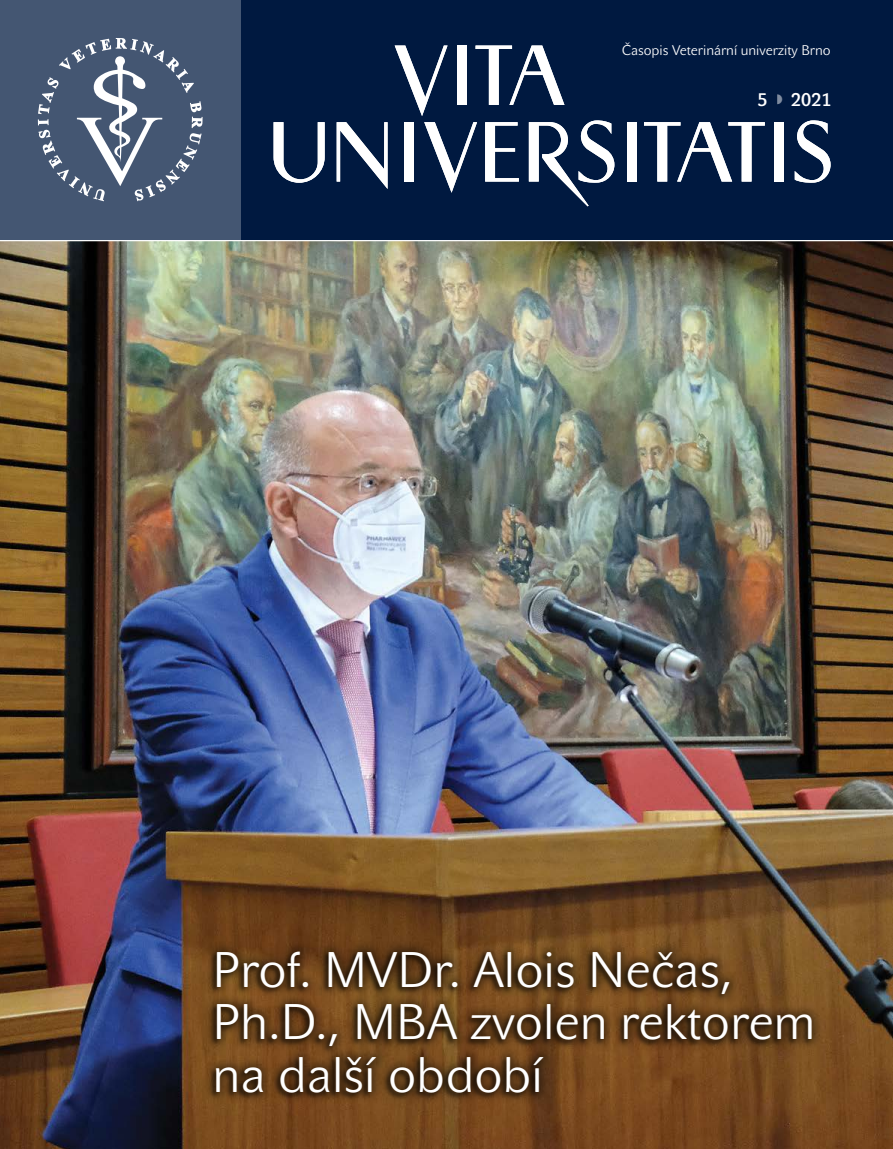
<style>
.page{position:relative;width:893px;height:1149px;background:#fff}
.page>*{position:absolute;margin:0;border:0;box-sizing:border-box;transform-origin:0 0}
.nad1{font:49.5px/52.3px "John Sans Lite Pro";color:#fff}
.hu{font:18px "John Sans Medium Pro";color:#fff}
.hu-2{font:13.8px "John Sans Lite Pro";color:#fff}
</style>
<div class="page">
<div style="left:0;top:0;width:893px;height:1148px;background:#001940"></div>
<img style="left:0;top:241px;width:893px;height:907px">
<svg style="left:795px;top:120px;width:36px;height:63px"></svg>
<svg style="left:274px;top:122px;width:51px;height:61px"></svg>
<svg style="left:337px;top:122px;width:51px;height:67px"></svg>
<svg style="left:529px;top:120px;width:86px;height:86px"></svg>
<svg style="left:395px;top:45px;width:53px;height:71px"></svg>
<svg style="left:424px;top:122px;width:53px;height:71px"></svg>
<div style="left:457px;top:45px;width:9px;height:60px;background:#fff"></div>
<div style="left:404px;top:122px;width:10px;height:59px;background:#fff"></div>
<div style="left:627px;top:122px;width:10px;height:59px;background:#fff"></div>
<div style="left:774px;top:122px;width:10px;height:59px;background:#fff"></div>
<svg style="left:485px;top:122px;width:34px;height:59px"></svg>
<svg style="left:475px;top:45px;width:89px;height:60px"></svg>
<svg style="left:644px;top:122px;width:121px;height:59px"></svg>
<svg style="left:0;top:0;width:240px;height:240px;background:#51627c"></svg>
<hr style="left:0;top:240px;width:893px;height:1px;background:#fff">
<div style="left:204px;top:939px;width:620px;height:165px;background:#000;opacity:.48"></div>
<p class="hu-2" style="left:622px;top:42px;width:210px">Časopis Veterinární univerzity Brno</p>
<p class="hu" style="left:757px;top:89px;width:12px">5</p>
<p class="hu" style="left:791px;top:89px;width:42px">2021</p>
<p class="nad1" style="left:213px;top:943px;width:604px">Prof. MVDr. Alois Nečas,<br>Ph.D., MBA zvolen rektorem na další období</p>
</div>
